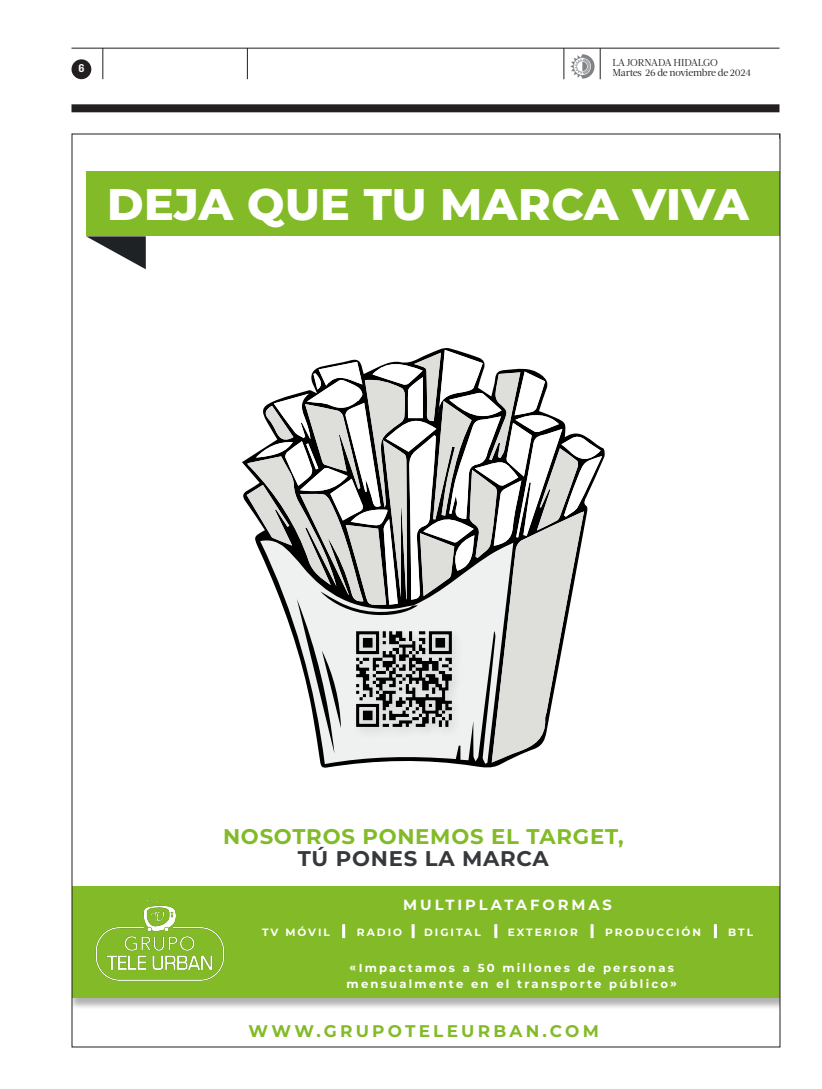
<style>
.page{position:relative;width:822px;height:1089px;background:#fff}
.page>*{position:absolute;margin:0;border:0;box-sizing:border-box;transform-origin:0 0}
.t1{font:800 44.2px "Montserrat";letter-spacing:.01em;color:#fff}
.t2{font:700 21.2px/22.2px "Montserrat";letter-spacing:.035em;color:#82bb27;text-align:center}
.t3{font:700 16.9px "Montserrat";letter-spacing:.19em;color:#82bb27}
.t4{font:700 14.7px "Montserrat";letter-spacing:.2em;color:#fff}
.t5{font:700 11.6px/15.1px "Montserrat";letter-spacing:.19em;color:#fff}
.NUMERO_PAGINA{font:600 11px "Flama Semicond";color:#fff}
.t6{font:700 10.6px "Montserrat";letter-spacing:.19em;color:#fff}
.FECHA_SUPERIOR{font:10px "Acta Deck";letter-spacing:-.025em;color:#231f20}
.LA_JORNADA{font:10px "Acta Deck";letter-spacing:-.01em;color:#231f20}
.s1{color:#36393c}
</style>
<div class="page">
<div style="left:72px;top:104px;width:708px;height:8px;background:#231f20"></div>
<hr style="left:72px;top:48px;width:708px;height:1px;background:#231f20">
<hr style="left:103px;top:48px;width:1px;height:31px;background:#231f20">
<hr style="left:247px;top:48px;width:1px;height:31px;background:#231f20">
<hr style="left:564px;top:48px;width:1px;height:31px;background:#231f20">
<hr style="left:600px;top:48px;width:1px;height:31px;background:#231f20">
<div style="left:72px;top:59px;width:19px;height:20px;background:#231f20;border-radius:50%"></div>
<svg style="left:570px;top:54px;width:25px;height:25px"></svg>
<div style="left:86px;top:172px;width:694px;height:64px;background:#82bb27"></div>
<div style="left:72px;top:887px;width:708px;height:123px;background:#000001;opacity:.3"></div>
<div style="left:72px;top:886px;width:708px;height:112px;background:#82bb27"></div>
<img style="left:95px;top:900px;width:130px;height:81px">
<hr style="left:342px;top:924px;width:3px;height:14px;background:#fff">
<hr style="left:412px;top:924px;width:3px;height:14px;background:#fff">
<hr style="left:494px;top:924px;width:3px;height:14px;background:#fff">
<hr style="left:591px;top:924px;width:3px;height:14px;background:#fff">
<hr style="left:714px;top:924px;width:3px;height:14px;background:#fff">
<svg style="left:86px;top:236px;width:60px;height:33px"></svg>
<svg style="left:247px;top:350px;width:355px;height:413px"></svg>
<div style="left:351px;top:627px;width:113px;height:113px;background:#edefee"></div>
<img style="left:356px;top:631px;width:98px;height:99px">
<p class="NUMERO_PAGINA" style="left:78px;top:61px;width:8px">6</p>
<p class="LA_JORNADA" style="left:613px;top:57px;width:107px">LA JORNADA HIDALGO</p>
<p class="FECHA_SUPERIOR" style="left:612px;top:67px;width:140px">Martes 26 de noviembre de 2024</p>
<p class="t1" style="left:107px;top:172px;width:643px">DEJA QUE TU MARCA VIVA</p>
<p class="t2" style="left:223px;top:824px;width:402px">NOSOTROS PONEMOS EL TARGET,<br><span class="s1">TÚ PONES LA MARCA</span></p>
<p class="t4" style="left:403px;top:894px;width:210px">MULTIPLATAFORMAS</p>
<p class="t6" style="left:262px;top:925px;width:69px">TV MÓVIL</p>
<p class="t6" style="left:357px;top:925px;width:47px">RADIO</p>
<p class="t6" style="left:424px;top:925px;width:58px">DIGITAL</p>
<p class="t6" style="left:508px;top:925px;width:72px">EXTERIOR</p>
<p class="t6" style="left:605px;top:925px;width:97px">PRODUCCIÓN</p>
<p class="t6" style="left:728px;top:925px;width:26px">BTL</p>
<p class="t5" style="left:347px;top:960px;width:332px">«Impactamos a 50 millones de personas mensualmente en el transporte público»</p>
<p class="t3" style="left:249px;top:1019px;width:352px">WWW.GRUPOTELEURBAN.COM</p>
</div>
